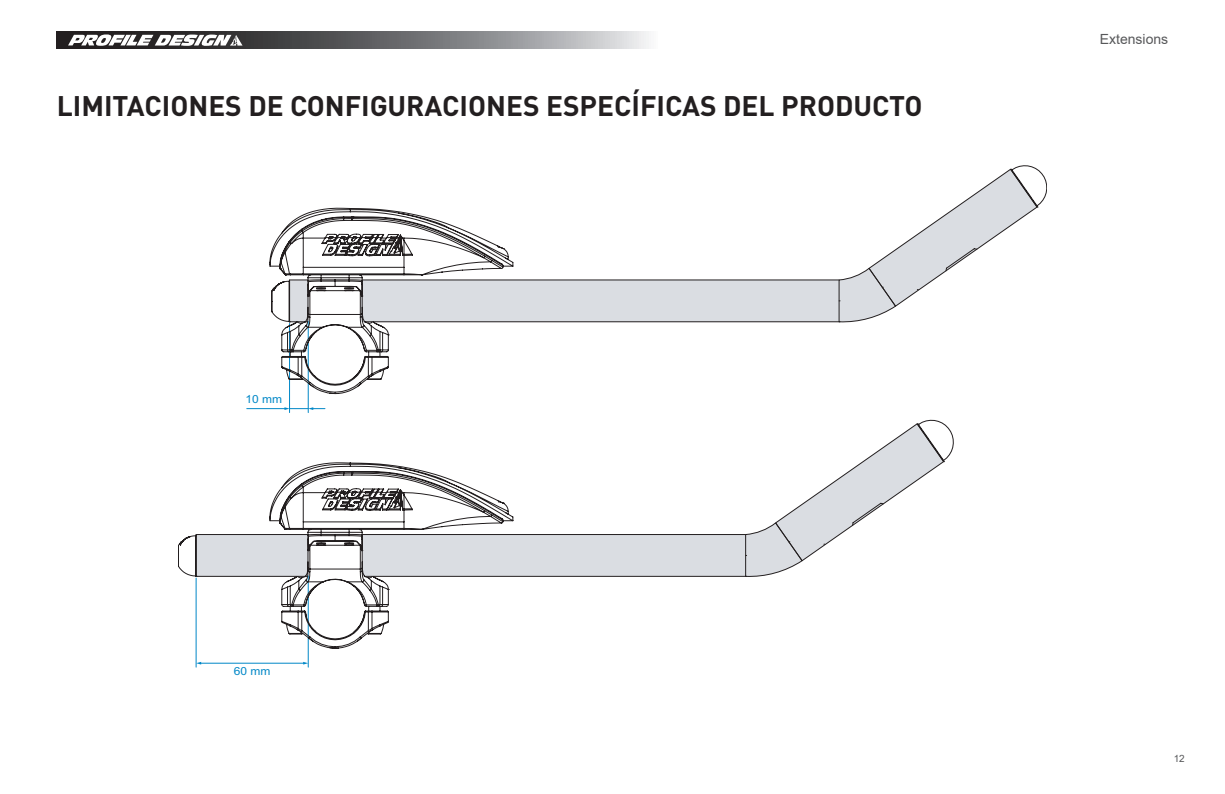
<style>
.page{position:relative;width:1225px;height:794px;background:#fff}
.page>*{position:absolute;margin:0;border:0;box-sizing:border-box;transform-origin:0 0}
.Page_Title{font:700 28px "DIN Pro";color:#231f20}
.t1{font:14px "Arial";color:#57585a}
.t2{font:11.2px "Arial";color:#0087c7;scale:1.07 1}
.t3{font:10px "Arial";color:#57585a}
</style>
<div class="page">
<svg style="left:57px;top:32px;width:592px;height:17px;background:#767779"></svg>
<svg style="left:68px;top:34px;width:174px;height:12px"></svg>
<hr style="left:196px;top:578px;width:1px;height:89px;background:#0087c7">
<hr style="left:308px;top:576px;width:1px;height:91px;background:#0087c7">
<hr style="left:201px;top:663px;width:102px;height:1px;background:#0087c7">
<svg style="left:178px;top:420px;width:775px;height:228px"></svg>
<hr style="left:289px;top:323px;width:1px;height:89px;background:#0087c7">
<hr style="left:308px;top:321px;width:1px;height:91px;background:#0087c7">
<hr style="left:247px;top:408px;width:38px;height:1px;background:#0087c7">
<svg style="left:284px;top:407px;width:41px;height:3px"></svg>
<svg style="left:270px;top:166px;width:777px;height:228px"></svg>
<p class="Page_Title" style="left:57px;top:86px;width:867px">LIMITACIONES DE CONFIGURACIONES ESPECÍFICAS DEL PRODUCTO</p>
<p class="t2" style="left:245px;top:391px;width:36px">10 mm</p>
<p class="t2" style="left:234px;top:663px;width:36px">60 mm</p>
<p class="t1" style="left:1099px;top:29px;width:70px">Extensions</p>
<p class="t3" style="left:1174px;top:751px;width:12px">12</p>
</div>
